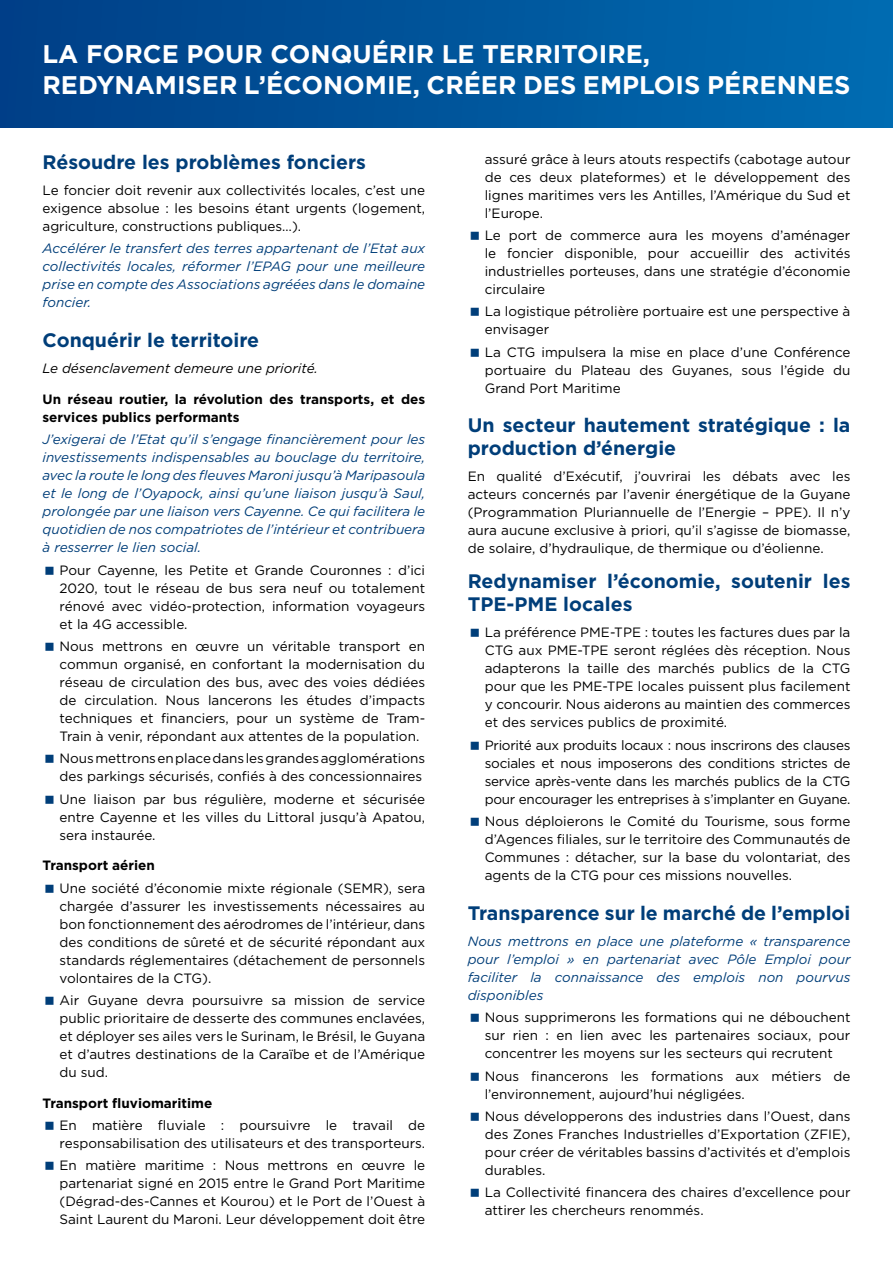
<style>
.page{position:relative;width:893px;height:1263px;background:#fff}
.page>*{position:absolute;margin:0;border:0;box-sizing:border-box;transform-origin:0 0}
.t1{font:700 25.5px/30.6px "Gotham";color:#fff}
.t2{font:700 19.5px/22.5px "Gotham";color:#003e79}
.t3{font:13.5px/18px "Gotham";color:#000;text-align:justify}
.t4{font:italic 13.5px/18px "Gotham";color:#003e79;text-align:justify}
.t5{font:700 13.5px/18px "Gotham";color:#000}
.t6{font:italic 13.5px "Gotham";color:#000}
</style>
<div class="page">
<div style="left:0;top:0;width:893px;height:128px;background:linear-gradient(to right,#003e86,#006cb1)"></div>
<h1 class="t1" style="left:43px;top:38px;width:806px">La Force pour conquérir le territoire,<br>redynam iser l’économ ie, créer des em plois pérennes</h1>
<h2 class="t2" style="left:43px;top:150px;width:325px">Résoudre les problèmes fonciers</h2>
<p class="t3" style="left:43px;top:181px;width:384px">Le foncier doit revenir aux collectivités locales, c’est une exigence absolue : les besoins étant urgents (logement, agriculture, constructions publiques…).</p>
<p class="t4" style="left:43px;top:239px;width:384px">Accélérer le transfert des terres appartenant de l’Etat aux collectivités locales, réformer l’EPAG pour une meilleure prise en compte des Associations agréées dans le domaine foncier.</p>
<h2 class="t2" style="left:43px;top:329px;width:218px">Conquérir le territoire</h2>
<p class="t6" style="left:43px;top:360px;width:277px">Le désenclavement demeure une priorité.</p>
<p class="t5" style="left:43px;top:390px;width:384px">Un réseau routier, la révolution des transports, et des services publics performants</p>
<p class="t4" style="left:43px;top:430px;width:384px">J’exigerai de l’Etat qu’il s’engage financièrement pour les investissements indispensables au bouclage du territoire, avec la route le long des fleuves Maroni jusqu’à Maripasoula et le long de l’Oyapock, ainsi qu’une liaison jusqu’à Saul, prolongée par une liaison vers Cayenne. Ce qui facilitera le quotidien de nos compatriotes de l’intérieur et contribuera à resserrer le lien social.</p>
<p class="t3" style="left:60px;top:561px;width:367px">Pour Cayenne, les Petite et Grande Couronnes : d’ici 2020, tout le réseau de bus sera neuf ou totalement rénové avec vidéo-protection, information voyageurs et la 4G accessible.</p>
<p class="t3" style="left:60px;top:637px;width:367px">Nous mettrons en œuvre un véritable transport en commun organisé, en confortant la modernisation du réseau de circulation des bus, avec des voies dédiées de circulation. Nous lancerons les études d’impacts techniques et financiers, pour un système de Tram-Train à venir, répondant aux attentes de la population.</p>
<p class="t3" style="left:60px;top:749px;width:367px">Nous mettrons en place dans les grandes agglomérations des parkings sécurisés, confiés à des concessionnaires</p>
<p class="t3" style="left:60px;top:789px;width:367px">Une liaison par bus régulière, moderne et sécurisée entre Cayenne et les villes du Littoral jusqu’à Apatou, sera instaurée.</p>
<p class="t5" style="left:43px;top:856px;width:114px">Transport aérien</p>
<p class="t3" style="left:60px;top:878px;width:367px">Une société d’économie mixte régionale (SEMR), sera chargée d’assurer les investissements nécessaires au bon fonctionnement des aérodromes de l’intérieur, dans des conditions de sûreté et de sécurité répondant aux standards réglementaires (détachement de personnels volontaires de la CTG).</p>
<p class="t3" style="left:60px;top:991px;width:367px">Air Guyane devra poursuivre sa mission de service public prioritaire de desserte des communes enclavées, et déployer ses ailes vers le Surinam, le Brésil, le Guyana et d’autres destinations de la Caraïbe et de l’Amérique du sud.</p>
<p class="t5" style="left:43px;top:1094px;width:171px">Transport fluviomaritime</p>
<p class="t3" style="left:60px;top:1116px;width:367px">En matière fluviale : poursuivre le travail de responsabilisation des utilisateurs et des transporteurs.</p>
<p class="t3" style="left:60px;top:1156px;width:367px">En matière maritime : Nous mettrons en œuvre le partenariat signé en 2015 entre le Grand Port Maritime (Dégrad-des-Cannes et Kourou) et le Port de l’Ouest à Saint Laurent du Maroni. Leur développement doit être</p>
<p class="t3" style="left:485px;top:150px;width:367px">assuré grâce à leurs atouts respectifs (cabotage autour de ces deux plateformes) et le développement des lignes maritimes vers les Antilles, l’Amérique du Sud et l’Europe.</p>
<p class="t3" style="left:485px;top:226px;width:367px">Le port de commerce aura les moyens d’aménager le foncier disponible, pour accueillir des activités industrielles porteuses, dans une stratégie d’économie circulaire</p>
<p class="t3" style="left:485px;top:302px;width:367px">La logistique pétrolière portuaire est une perspective à envisager</p>
<p class="t3" style="left:485px;top:343px;width:367px">La CTG impulsera la mise en place d’une Conférence portuaire du Plateau des Guyanes, sous l’égide du Grand Port Maritime</p>
<h2 class="t2" style="left:468px;top:414px;width:384px">Un secteur hautement stratégique : la production d’énergie</h2>
<p class="t3" style="left:468px;top:467px;width:384px">En qualité d’Exécutif, j’ouvrirai les débats avec les acteurs concernés par l’avenir énergétique de la Guyane (Programmation Pluriannuelle de l’Energie – PPE). Il n’y aura aucune exclusive à priori, qu’il s’agisse de biomasse, de solaire, d’hydraulique, de thermique ou d’éolienne.</p>
<h2 class="t2" style="left:468px;top:570px;width:384px">Redynamiser l’économie, soutenir les<br>TPE</h2>
<h2 class="t2" style="left:506px;top:593px;width:127px">-PME locales</h2>
<p class="t3" style="left:485px;top:623px;width:367px">La préférence PME-TPE : toutes les factures dues par la CTG aux PME-TPE seront réglées dès réception. Nous adapterons la taille des marchés publics de la CTG pour que les PME-TPE locales puissent plus facilement y concourir. Nous aiderons au maintien des commerces et des services publics de proximité.</p>
<p class="t3" style="left:485px;top:736px;width:367px">Priorité aux produits locaux : nous inscrirons des clauses sociales et nous imposerons des conditions strictes de service après-vente dans les marchés publics de la CTG pour encourager les entreprises à s’implanter en Guyane.</p>
<p class="t3" style="left:485px;top:812px;width:367px">Nous déploierons le Comité du Tourisme, sous forme d’Agences filiales, sur le territoire des Communautés de Communes : détacher, sur la base du volontariat, des agents de la CTG pour ces missions nouvelles.</p>
<h2 class="t2" style="left:468px;top:901px;width:384px">Transparence sur le marché de l’emploi</h2>
<p class="t4" style="left:468px;top:932px;width:384px">Nous mettrons en place une plateforme « transparence pour l’emploi » en partenariat avec Pôle Emploi pour faciliter la connaissance des emplois non pourvus disponibles</p>
<p class="t3" style="left:485px;top:1008px;width:367px">Nous supprimerons les formations qui ne débouchent sur rien : en lien avec les partenaires sociaux, pour concentrer les moyens sur les secteurs qui recrutent</p>
<p class="t3" style="left:485px;top:1066px;width:367px">Nous financerons les formations aux métiers de l’environnement, aujourd’hui négligées.</p>
<p class="t3" style="left:485px;top:1107px;width:367px">Nous développerons des industries dans l’Ouest, dans des Zones Franches Industrielles d’Exportation (ZFIE), pour créer de véritables bassins d’activités et d’emplois durables.</p>
<p class="t3" style="left:485px;top:1183px;width:367px">La Collectivité financera des chaires d’excellence pour attirer les chercheurs renommés.</p>
</div>
